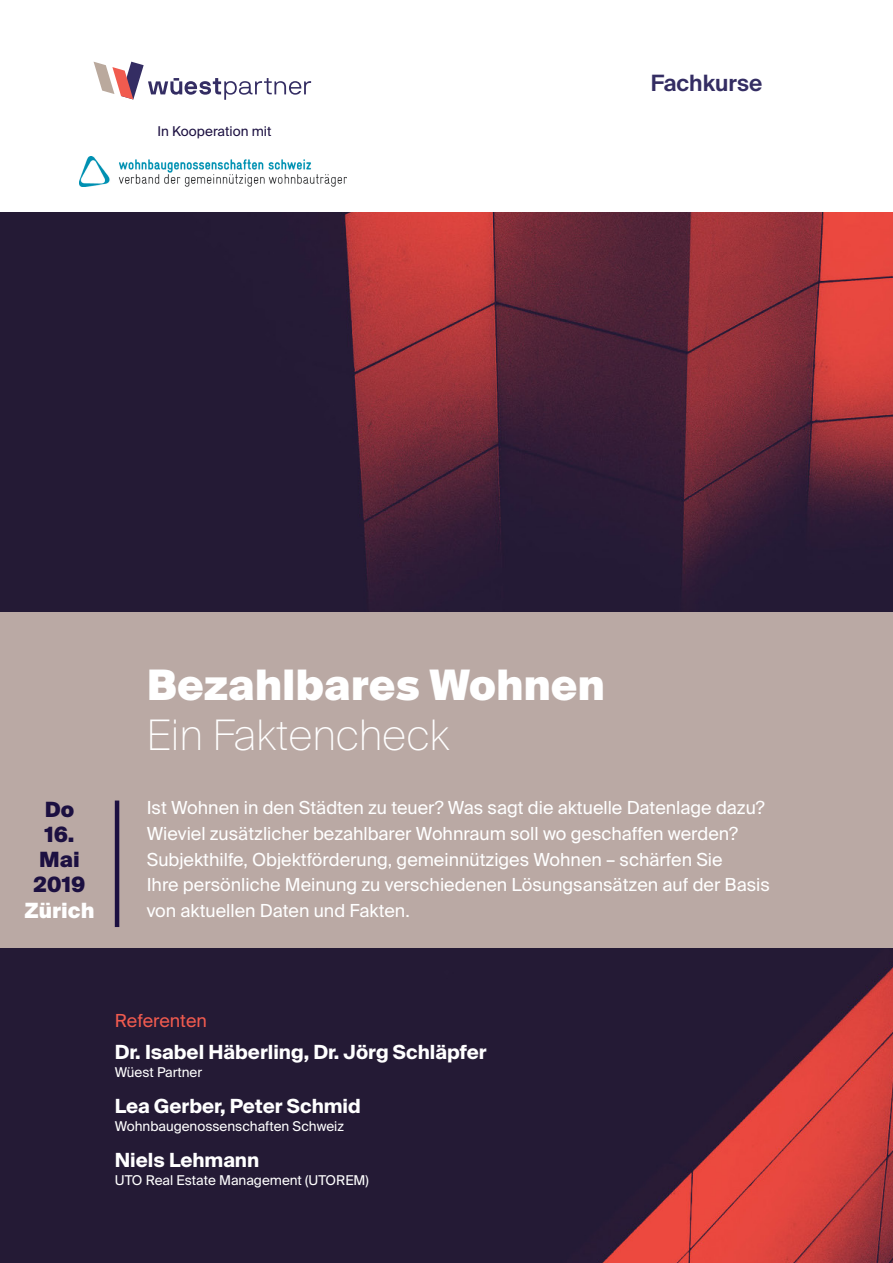
<style>
.page{position:relative;width:893px;height:1263px;background:#fff}
.page>*{position:absolute;margin:0;border:0;box-sizing:border-box;transform-origin:0 0}
.t1{font:900 42px "Suisse Intl";color:#fff}
.t2{font:100 42px "Suisse Intl";color:#fff}
.t3{font:600 22.5px "Suisse Intl";color:#342d63}
.t4{font:900 21px/25.2px "Suisse Intl";color:#1c1041;text-align:center}
.t5{font:900 21px "Suisse Intl";color:#fff}
.t6{font:700 19.5px "Suisse Intl";color:#fff}
.t7{font:18px/25.5px "Suisse Intl";color:#fff}
.t8{font:18px "Suisse Intl";color:#f15b4f}
.t9{font:13.5px "Suisse Intl";color:#fff}
.t10{font:13.5px "Suisse Intl";color:#1c1041}
</style>
<div class="page">
<img style="left:0;top:213px;width:893px;height:1050px">
<svg style="left:94px;top:62px;width:217px;height:38px"></svg>
<div style="left:0;top:612px;width:893px;height:336px;background:#baa9a4"></div>
<hr style="left:115px;top:800px;width:4px;height:127px;background:#1c1041">
<img style="left:79px;top:156px;width:268px;height:30px">
<p class="t10" style="left:157px;top:123px;width:116px">In Kooperation mit</p>
<p class="t3" style="left:651px;top:70px;width:113px">Fachkurse</p>
<p class="t4" style="left:33px;top:797px;width:54px">Do<br>16.<br>Mai<br>2019</p>
<p class="t5" style="left:25px;top:898px;width:71px">Zürich</p>
<h1 class="t1" style="left:147px;top:660px;width:460px">Bezahlbares Wohnen</h1>
<h1 class="t2" style="left:147px;top:711px;width:304px">Ein Faktencheck</h1>
<p class="t7" style="left:147px;top:795px;width:625px">Ist Wohnen in den Städten zu teuer? Was sagt die aktuelle Datenlage dazu?<br>Wieviel zusätzlicher bezahlbarer Wohnraum soll wo geschaffen werden?<br>Subjekthilfe, Objektförderung, gemeinnütziges Wohnen – schärfen Sie<br>Ihre persönliche Meinung zu verschiedenen Lösungsansätzen auf der Basis von aktuellen Daten und Fakten.</p>
<p class="t8" style="left:115px;top:1010px;width:94px">Referenten</p>
<p class="t6" style="left:115px;top:1040px;width:373px">Dr. Isabel Häberling, Dr. Jörg Schläpfer</p>
<p class="t9" style="left:115px;top:1064px;width:89px">Wüest Partner</p>
<p class="t6" style="left:115px;top:1094px;width:248px">Lea Gerber, Peter Schmid</p>
<p class="t9" style="left:115px;top:1118px;width:231px">Wohnbaugenossenschaften Schweiz</p>
<p class="t6" style="left:115px;top:1148px;width:146px">Niels Lehmann</p>
<p class="t9" style="left:115px;top:1172px;width:256px">UTO Real Estate Management (UTOREM)</p>
</div>
